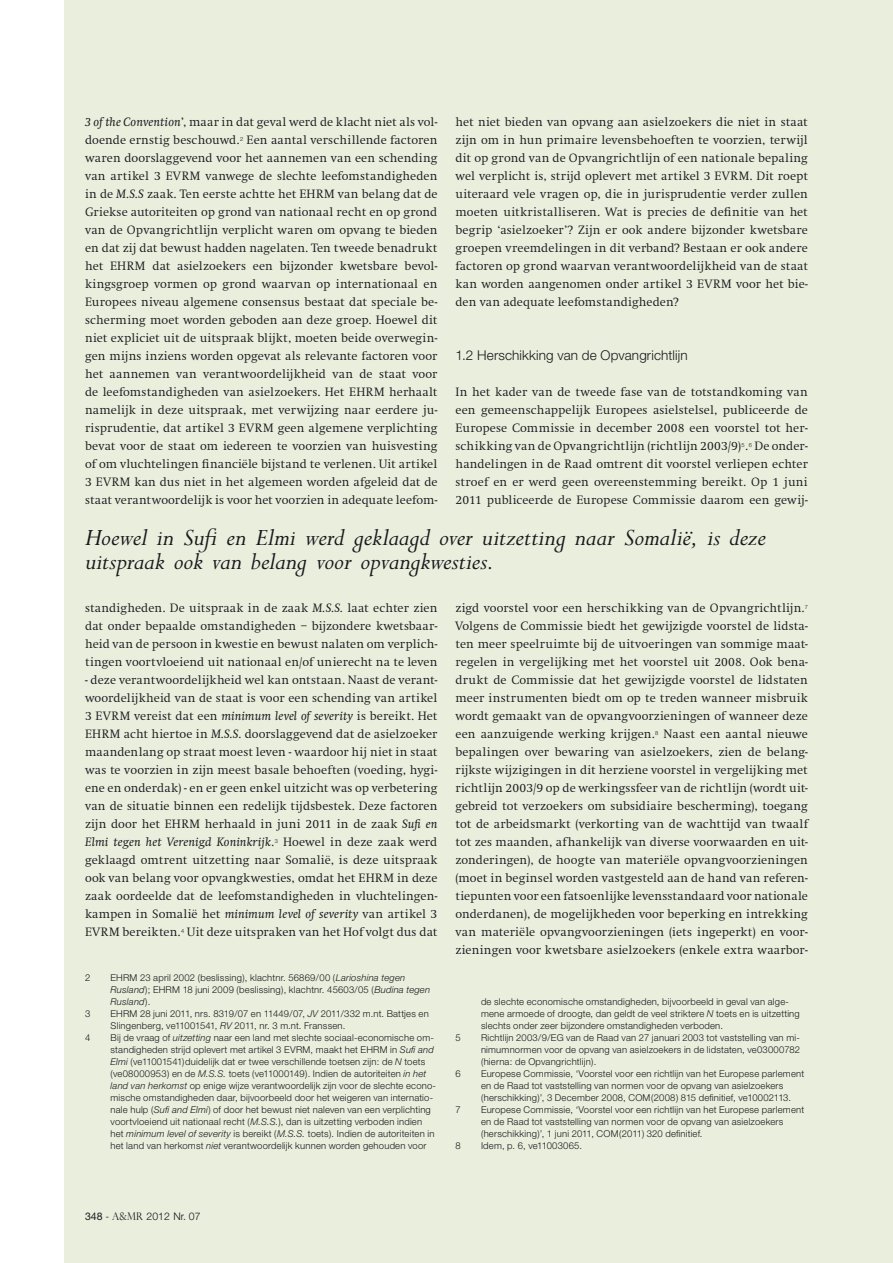
<style>
.page{position:relative;width:893px;height:1263px;background:#fff}
.page>*{position:absolute;margin:0;border:0;box-sizing:border-box;transform-origin:0 0}
.t1{font:italic 27px/24px "M Perpetua";letter-spacing:-.005em;color:#1a171c}
.t2{font:300 13.5px "Helvetica Neue";color:#1a171c}
.t3{font:300 12.6px/18px "Swift EF";letter-spacing:.01em;color:#1a171c;text-align:justify}
.t4{font:300 10.5px "Helvetica Neue";color:#1a171c}
.t5{font:300 9.45px/12px "Helvetica Neue";letter-spacing:.02em;color:#1a171c}
.t6{font:italic 300 9.45px "Helvetica Neue";letter-spacing:.02em;color:#1a171c}
.s1{font-weight:400;font-style:italic}
.s2{font-style:italic}
.s3{font-style:normal}
.s4{font-weight:400}
.s5{font-family:"Perpetua Titling"}
</style>
<div class="page">
<div style="left:65px;top:0;width:828px;height:1263px;background:#e9eedd"></div>
<p class="t3" style="left:85px;top:113px;width:354px"><span class="s1">3 of the Convention</span>’, maar in dat geval werd de klacht niet als vol&shy;doende ernstig beschouwd.<sup>2</sup> Een aantal verschillende factoren waren doorslaggevend voor het aannemen van een schending van artikel 3 EVRM vanwege de slechte leefomstandigheden in de <span class="s1">M.S.S</span> zaak. Ten eerste achtte het EHRM van belang dat de Griekse autoriteiten op grond van nationaal recht en op grond van de Opvangrichtlijn verplicht waren om opvang te bieden en dat zij dat bewust hadden nagelaten. Ten tweede benadrukt het EHRM dat asielzoekers een bijzonder kwetsbare bevol&shy;kingsgroep vormen op grond waarvan op internationaal en Europees niveau algemene consensus bestaat dat speciale be&shy;scherming moet worden geboden aan deze groep. Hoewel dit niet expliciet uit de uitspraak blijkt, moeten beide overwegin&shy;gen mijns inziens worden opgevat als relevante factoren voor het aannemen van verantwoordelijkheid van de staat voor de leefomstandigheden van asielzoekers. Het EHRM herhaalt namelijk in deze uitspraak, met verwijzing naar eerdere ju&shy;risprudentie, dat artikel 3 EVRM geen algemene verplichting bevat voor de staat om iedereen te voorzien van huisvesting of om vluchtelingen financiële bijstand te verlenen. Uit artikel 3 EVRM kan dus niet in het algemeen worden afgeleid dat de staat verantwoordelijk is voor het voorzien in adequate leefom-</p>
<p class="t3" style="left:455px;top:113px;width:354px">het niet bieden van opvang aan asielzoekers die niet in staat zijn om in hun primaire levensbehoeften te voorzien, terwijl dit op grond van de Opvangrichtlijn of een nationale bepaling wel verplicht is, strijd oplevert met artikel 3 EVRM. Dit roept uiteraard vele vragen op, die in jurisprudentie verder zullen moeten uitkristalliseren. Wat is precies de definitie van het begrip ‘asielzoeker’? Zijn er ook andere bijzonder kwetsbare groepen vreemdelingen in dit verband? Bestaan er ook andere factoren op grond waarvan verantwoordelijkheid van de staat kan worden aangenomen onder artikel 3 EVRM voor het bie&shy;den van adequate leefomstandigheden?</p>
<p class="t2" style="left:455px;top:347px;width:234px">1.2 Herschikking van de Opvangrichtlijn</p>
<p class="t3" style="left:455px;top:383px;width:354px">In het kader van de tweede fase van de totstandkoming van een gemeenschappelijk Europees asielstelsel, publiceerde de Europese Commissie in december 2008 een voorstel tot her&shy;schikking van de Opvangrichtlijn (richtlijn 2003/9)<sup>5</sup>.<sup>6</sup> De onder&shy;handelingen in de Raad omtrent dit voorstel verliepen echter stroef en er werd geen overeenstemming bereikt. Op 1 juni 2011 publiceerde de Europese Commissie daarom een gewij-</p>
<h1 class="t1" style="left:85px;top:526px;width:682px">Hoewel in Sufi en Elmi werd geklaagd over uitzetting naar Somalië, is deze uitspraak ook van belang voor opvangkwesties.</h1>
<p class="t3" style="left:85px;top:599px;width:354px">standigheden. De uitspraak in de zaak <span class="s1">M.S.S.</span> laat echter zien dat onder bepaalde omstandigheden – bijzondere kwetsbaar&shy;heid van de persoon in kwestie en bewust nalaten om verplich&shy;tingen voortvloeiend uit nationaal en/of unierecht na te leven</p>
<p class="t3" style="left:85px;top:671px;width:354px">- deze verantwoordelijkheid wel kan ontstaan. Naast de verant&shy;woordelijkheid van de staat is voor een schending van artikel 3 EVRM vereist dat een <span class="s1">minimum level of severity</span> is bereikt. Het EHRM acht hiertoe in <span class="s1">M.S.S.</span> doorslaggevend dat de asielzoeker maandenlang op straat moest leven - waardoor hij niet in staat was te voorzien in zijn meest basale behoeften (voeding, hygi&shy;ëne en onderdak) - en er geen enkel uitzicht was op verbetering van de situatie binnen een redelijk tijdsbestek. Deze factoren zijn door het EHRM herhaald in juni 2011 in de zaak <span class="s1">Sufi en Elmi tegen het Verenigd Koninkrijk</span>.<sup>3</sup> Hoewel in deze zaak werd geklaagd omtrent uitzetting naar Somalië, is deze uitspraak ook van belang voor opvangkwesties, omdat het EHRM in deze zaak oordeelde dat de leefomstandigheden in vluchtelingen&shy;kampen in Somalië het <span class="s1">minimum level of severity</span> van artikel 3<br>EVRM bereikten.<sup>4</sup> Uit deze uitspraken van het Hof volgt dus dat</p>
<p class="t5" style="left:85px;top:972px;width:16px">2 EHRM</p>
<p class="t5" style="left:111px;top:972px;width:296px;text-indent:30px">23 april 2002 (beslissing), klachtnr. 56869/00 (<span class="s2">Larioshina tegen<br>Rusland</span>); EHRM</p>
<p class="t5" style="left:183px;top:984px;width:249px">18 juni 2009 (beslissing), klachtnr. 45603/05 (<span class="s2">Budina tegen</span></p>
<p class="t6" style="left:111px;top:996px;width:41px">Rusland<span class="s3">).</span></p>
<p class="t5" style="left:85px;top:1008px;width:16px">3 EHRM</p>
<p class="t5" style="left:111px;top:1008px;width:320px;text-indent:30px">28 juni 2011, nrs. 8319/07 en 11449/07, <span class="s2">JV</span> 2011/332 m.nt. Battjes en<br>Slingenberg, ve11001541, <span class="s2">RV</span> 2011, nr. 3 m.nt. Franssen.</p>
<p class="t5" style="left:85px;top:1032px;width:7px">4</p>
<p class="t5" style="left:111px;top:1032px;width:325px">Bij de vraag of <span class="s2">uitzetting</span> naar een land met slechte sociaal-economische om&shy;standigheden strijd oplevert met artikel 3 EVRM</p>
<p class="t5" style="left:111px;top:1044px;width:327px;text-indent:280px">in <span class="s2">Sufi and Elmi</span> (ve11001541)duidelijk dat er twee verschillende toetsen zijn: de <span class="s2">N</span> toets (ve08000953) en de <span class="s2">M.S.S.</span> toets (ve11000149). I ndien de autoriteiten <span class="s2">in het land van herkomst</span> op enige wijze verantwoordelijk zijn voor de slechte econo&shy;mische omstandigheden daar, bijvoorbeeld door het weigeren van internatio&shy;nale hulp (<span class="s2">Sufi and Elmi</span>) of door het bewust niet naleven van een verplichting voortvloeiend uit nationaal recht (<span class="s2">M.S.S.</span>), dan is uitzetting verboden indien het <span class="s2">minimum level of severity</span> is bereikt (<span class="s2">M.S.S.</span> toets). Indien de autoriteiten in het land van herkomst <span class="s2">niet</span> verantwoordelijk kunnen worden gehouden voor</p>
<p class="t5" style="left:311px;top:1044px;width:58px">, maakt het EHRM</p>
<p class="t3" style="left:455px;top:599px;width:354px">zigd voorstel voor een herschikking van de Opvangrichtlijn.<sup>7<br></sup>Volgens de Commissie biedt het gewijzigde voorstel de lidsta&shy;ten meer speelruimte bij de uitvoeringen van sommige maat&shy;regelen in vergelijking met het voorstel uit 2008. Ook bena&shy;drukt de Commissie dat het gewijzigde voorstel de lidstaten meer instrumenten biedt om op te treden wanneer misbruik wordt gemaakt van de opvangvoorzieningen of wanneer deze een aanzuigende werking krijgen.<sup>8</sup> Naast een aantal nieuwe bepalingen over bewaring van asielzoekers, zien de belang&shy;rijkste wijzigingen in dit herziene voorstel in vergelijking met richtlijn 2003/9 op de werkingssfeer van de richtlijn (wordt uit&shy;gebreid tot verzoekers om subsidiaire bescherming), toegang tot de arbeidsmarkt (verkorting van de wachttijd van twaalf tot zes maanden, afhankelijk van diverse voorwaarden en uit&shy;zonderingen), de hoogte van materiële opvangvoorzieningen (moet in beginsel worden vastgesteld aan de hand van referen&shy;tiepunten voor een fatsoenlijke levensstandaard voor nationale onderdanen), de mogelijkheden voor beperking en intrekking van materiële opvangvoorzieningen (iets ingeperkt) en voor&shy;zieningen voor kwetsbare asielzoekers (enkele extra waarbor-</p>
<p class="t5" style="left:481px;top:996px;width:320px">de slechte economische omstandigheden, bijvoorbeeld in geval van alge&shy;mene armoede of droogte, dan geldt de veel striktere <span class="s2">N</span> toets en is uitzetting slechts onder zeer bijzondere omstandigheden verboden.</p>
<p class="t5" style="left:455px;top:1032px;width:20px">5 R</p>
<p class="t5" style="left:481px;top:1032px;width:321px;text-align:justify;text-indent:7px">ichtlijn 2003/9/EG van de Raad van 27 januari 2003 tot vaststelling van mi&shy;nimumnormen voor de opvang van asielzoekers in de lidstaten, ve03000782 (hierna: de Opvangrichtlijn).</p>
<p class="t5" style="left:455px;top:1068px;width:20px">6 E</p>
<p class="t5" style="left:481px;top:1068px;width:325px;text-indent:6px">uropese Commissie, ‘Voorstel voor een richtlijn van het Europese parlement en de Raad tot vaststelling van normen voor de opvang van asielzoekers (herschikking)’, 3 December 2008, COM</p>
<p class="t5" style="left:651px;top:1092px;width:142px">(2008) 815 definitief, ve10002113.</p>
<p class="t5" style="left:481px;top:1104px;width:325px;text-indent:6px">uropese Commissie, ‘Voorstel voor een richtlijn van het Europese parlement en de Raad tot vaststelling van normen voor de opvang van asielzoekers (herschikking)’, 1 juni 2011, COM</p>
<p class="t5" style="left:455px;top:1104px;width:20px">7 E</p>
<p class="t5" style="left:619px;top:1128px;width:85px">(2011) 320 definitief.</p>
<p class="t5" style="left:455px;top:1140px;width:128px">8 Idem, p. 6, ve11003065.</p>
<p class="t4" style="left:85px;top:1210px;width:117px"><span class="s4">348</span> - <span class="s5">A&amp;MR</span> 2012 Nr. 07</p>
</div>
